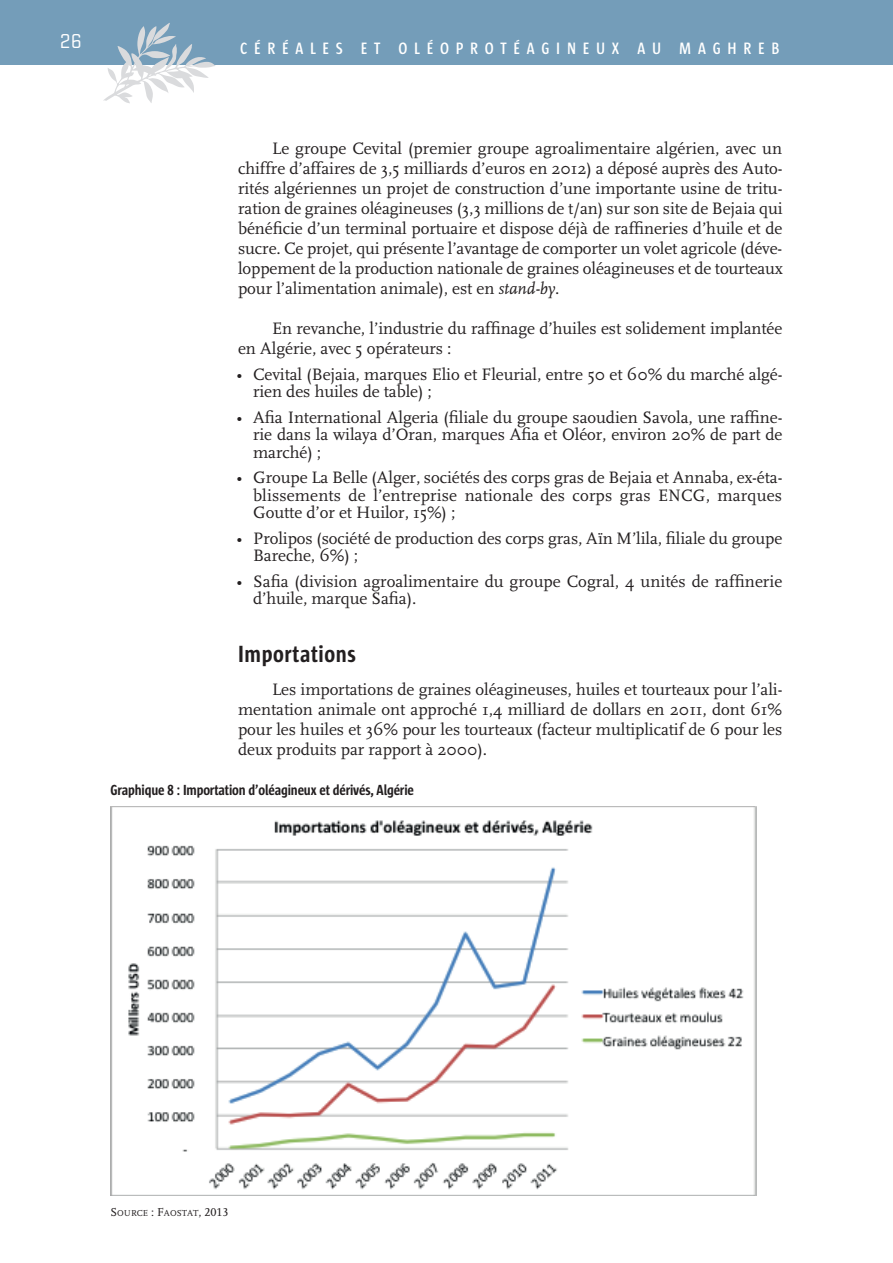
<style>
.page{position:relative;width:893px;height:1263px;background:#fff}
.page>*{position:absolute;margin:0;border:0;box-sizing:border-box;transform-origin:0 0}
.t1{font:700 24px "Sun Cd";letter-spacing:.025em;color:#231f20}
.t2{font:21px "Stratum No 2";color:#fff}
.t3{font:17.25px/20.1px "Scala";letter-spacing:-.005em;color:#231f20;text-align:justify}
.t4{font:600 16.8px "Sun Cd";letter-spacing:.4em;color:#fff}
.t5{font:700 15px "Sun Cd";letter-spacing:-.01em;color:#231f20}
.t6{font:9px "Scala Caps";color:#231f20}
.s1{font-style:italic}
.s2{font-size:12px}
</style>
<div class="page">
<div style="left:0;top:0;width:893px;height:64px;background:#749db9"></div>
<img style="left:103px;top:26px;width:63px;height:75px">
<img style="left:111px;top:806px;width:645px;height:389px">
<p class="t2" style="left:60px;top:30px;width:23px">26</p>
<p class="t4" style="left:240px;top:40px;width:541px">CÉRÉALES ET OLÉOPROTÉAGINEUX AU MAGHREB</p>
<p class="t3" style="left:238px;top:139px;width:546px;text-indent:34px">Le groupe Cevital (premier groupe agroalimentaire algérien, avec un chiffre d’affaires de 3,5 milliards d’euros en 2012) a déposé auprès des Auto&shy;rités algériennes un projet de construction d’une importante usine de tritu&shy;ration de graines oléagineuses (3,3 millions de t/an) sur son site de Bejaia qui bénéficie d’un terminal portuaire et dispose déjà de raffineries d’huile et de sucre. Ce projet, qui présente l’avantage de comporter un volet agricole (déve&shy;loppement de la production nationale de graines oléagineuses et de tourteaux pour l’alimentation animale), est en <span class="s1">stand-by</span>.</p>
<p class="t3" style="left:238px;top:319px;width:546px;text-indent:34px">En revanche, l’industrie du raffinage d’huiles est solidement implantée en Algérie, avec 5 opérateurs :</p>
<p class="t3" style="left:253px;top:366px;width:531px;line-height:17.2px;text-indent:-17px">• Cevital (Bejaia, marques Elio et Fleurial, entre 50 et 60% du marché algé&shy;rien des huiles de table) ;</p>
<p class="t3" style="left:253px;top:409px;width:531px;line-height:17.2px;text-indent:-17px">• Afia International Algeria (filiale du groupe saoudien Savola, une raffine&shy;rie dans la wilaya d’Oran, marques Afia et Oléor, environ 20% de part de marché) ;</p>
<p class="t3" style="left:253px;top:469px;width:531px;line-height:17.2px;text-indent:-17px">• Groupe La Belle (Alger, sociétés des corps gras de Bejaia et Annaba, ex-éta&shy;blissements de l’entreprise nationale des corps gras ENCG, marques Goutte d’or et Huilor, 15%) ;</p>
<p class="t3" style="left:253px;top:530px;width:531px;line-height:17.2px;text-indent:-17px">• Prolipos (société de production des corps gras, Aïn M’lila, filiale du groupe<br>Bareche, 6%) ;</p>
<p class="t3" style="left:253px;top:573px;width:531px;line-height:17.2px;text-indent:-17px">• Safia (division agroalimentaire du groupe Cogral, 4 unités de raffinerie d’huile, marque Safia).</p>
<h1 class="t1" style="left:238px;top:641px;width:119px">importations</h1>
<p class="t3" style="left:238px;top:679px;width:546px;text-indent:34px">Les importations de graines oléagineuses, huiles et tourteaux pour l’ali&shy;mentation animale ont approché 1,4 milliard de dollars en 2011, dont 61% pour les huiles et 36% pour les tourteaux (facteur multiplicatif de 6 pour les deux produits par rapport à 2000).</p>
<p class="t5" style="left:111px;top:782px;width:305px">graphique 8 : importation d’oléagineux et dérivés, algérie</p>
<p class="t6" style="left:111px;top:1208px;width:120px"><span class="s2">S</span>OURCE <span class="s2">: F</span>AOSTAT<span class="s2">, 2013</span></p>
</div>
